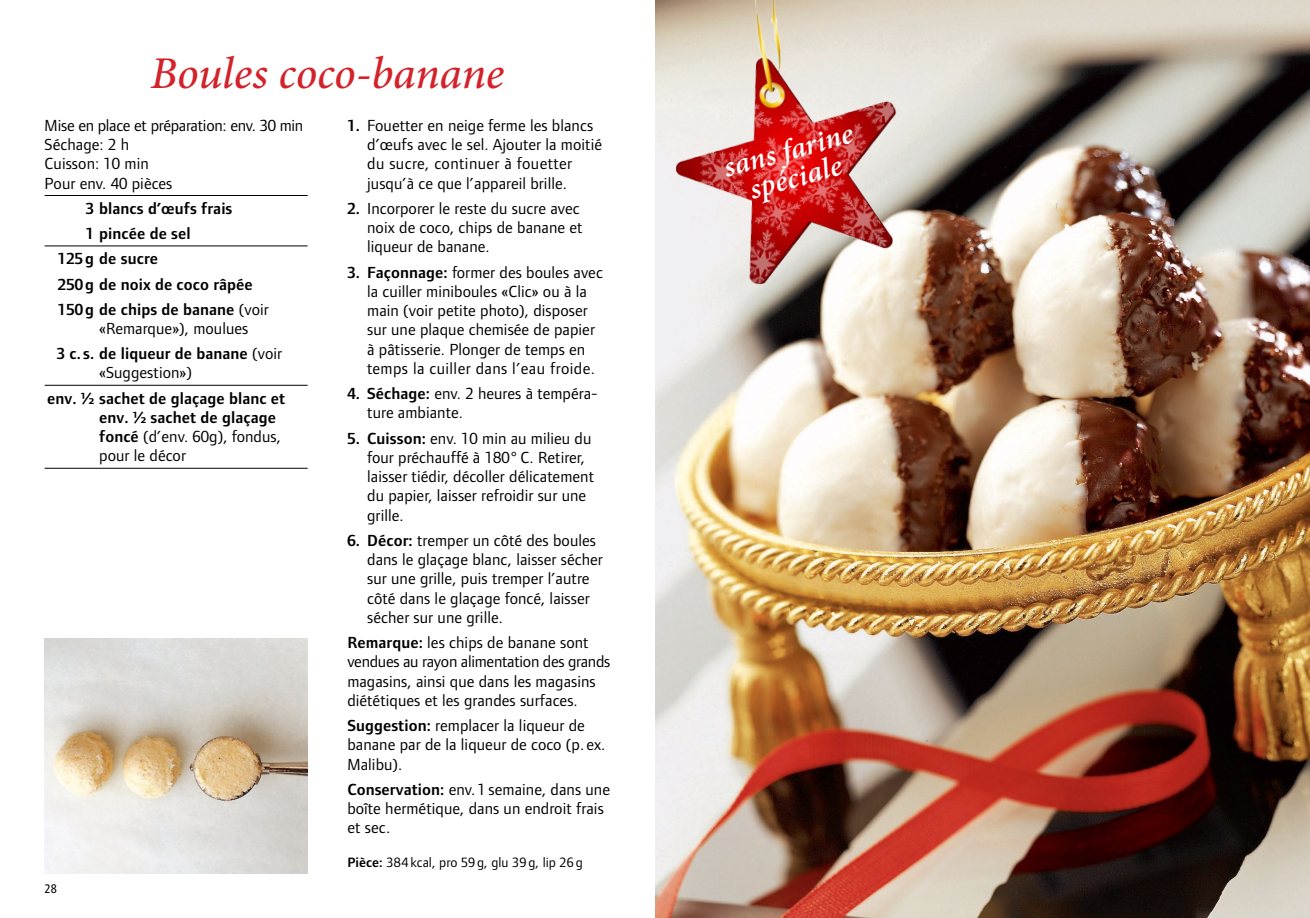
<style>
.page{position:relative;width:1310px;height:918px;background:#fff}
.page>*{position:absolute;margin:0;border:0;box-sizing:border-box;transform-origin:0 0}
.t1{font:italic 500 45.5px "Minion Pro";letter-spacing:-.005em;color:#d3222a}
.t2{font:italic 600 29.75px/28px "Minion Pro";color:#fff;text-align:center}
.t3{font:16.62px/19.2px "Foundry Form Sans B Bn";letter-spacing:.005em;color:#000}
.t4{font:600 16.62px/19.2px "Foundry Form Sans B Bn";letter-spacing:.005em;color:#000}
.t5{font:14px "Foundry Form Sans B Bn";letter-spacing:.005em;color:#000}
.t6{font:12.25px "Frutiger B Bn Con Regular";color:#000}
.s1{font-weight:400}
.s2{font-weight:600}
</style>
<div class="page">
<img style="left:655px;top:0;width:655px;height:918px">
<img style="left:655px;top:0;width:265px;height:301px">
<hr style="left:45px;top:195px;width:263px;height:1px;background:#000">
<hr style="left:45px;top:246px;width:263px;height:1px;background:#000">
<hr style="left:45px;top:385px;width:263px;height:1px;background:#000">
<hr style="left:45px;top:468px;width:263px;height:1px;background:#000">
<img style="left:45px;top:639px;width:263px;height:234px">
<h1 class="t1" style="left:151px;top:42px;width:355px">Boules coco-banane</h1>
<p class="t3" style="left:45px;top:116px;width:260px">Mise en place et préparation: env. 30 min<br>Séchage: 2 h<br>Cuisson: 10 min<br>Pour env. 40 pièces</p>
<p class="t4" style="left:86px;top:199px;width:148px">3 blancs d’œufs frais</p>
<p class="t4" style="left:86px;top:224px;width:106px">1 pincée de sel</p>
<p class="t4" style="left:58px;top:249px;width:102px">125 g de sucre</p>
<p class="t4" style="left:58px;top:274px;width:196px">250 g de noix de coco râpée</p>
<p class="t4" style="left:58px;top:299px;width:212px">150 g de chips de banane <span class="s1">(voir</span></p>
<p class="t3" style="left:57px;top:316px;width:227px;line-height:25.2px;text-align:center">«Remarque»), moulues<br><span class="s2">3 c. s. de liqueur de banane</span> (voir</p>
<p class="t3" style="left:99px;top:363px;width:94px">«Suggestion»)</p>
<p class="t4" style="left:99px;top:388px;width:188px;text-indent:-52px">env. ¿ sachet de glaçage blanc et env. ¿ sachet de glaçage foncé <span class="s1">(d’env. 60g), fondus, pour le décor</span></p>
<p class="t3" style="left:367px;top:116px;width:236px;text-indent:-20px"><span class="s2">1.</span> Fouetter en neige ferme les blancs d’œufs avec le sel. Ajouter la moitié du sucre, continuer à fouetter jusqu’à ce que l’appareil brille.</p>
<p class="t3" style="left:367px;top:199px;width:217px;text-indent:-20px"><span class="s2">2.</span> Incorporer le reste du sucre avec noix de coco, chips de banane et liqueur de banane.</p>
<p class="t3" style="left:367px;top:262px;width:237px;text-indent:-20px"><span class="s2">3. Façonnage:</span> former des boules avec la cuiller miniboules «Clic» ou à la main (voir petite photo), disposer sur une plaque chemisée de papier à pâtisserie. Plonger de temps en temps la cuiller dans l’eau froide.</p>
<p class="t3" style="left:367px;top:384px;width:232px;text-indent:-20px"><span class="s2">4. Séchage:</span> env. 2 heures à tempéra&shy;ture ambiante.</p>
<p class="t3" style="left:367px;top:428px;width:228px;text-indent:-20px"><span class="s2">5. Cuisson:</span> env. 10 min au milieu du four préchauffé à 180° C. Retirer, laisser tiédir, décoller délicatement du papier, laisser refroidir sur une grille.</p>
<p class="t3" style="left:367px;top:530px;width:237px;text-indent:-20px"><span class="s2">6. Décor:</span> tremper un côté des boules dans le glaçage blanc, laisser sécher sur une grille, puis tremper l’autre côté dans le glaçage foncé, laisser sécher sur une grille.</p>
<p class="t3" style="left:347px;top:633px;width:264px"><span class="s2">Remarque:</span> les chips de banane sont vendues au rayon alimentation des grands magasins, ainsi que dans les magasins diététiques et les grandes surfaces.</p>
<p class="t3" style="left:347px;top:716px;width:260px"><span class="s2">Suggestion:</span> remplacer la liqueur de banane par de la liqueur de coco (p. ex.<br>Malibu).</p>
<p class="t3" style="left:347px;top:779px;width:264px"><span class="s2">Conservation:</span> env. 1 semaine, dans une boîte hermétique, dans un endroit frais et sec.</p>
<p class="t5" style="left:347px;top:855px;width:237px"><span class="s2">Pièce:</span> 384 kcal, pro 59 g, glu 39 g, lip 26 g</p>
<p class="t6" style="left:45px;top:881px;width:14px">28</p>
<h2 class="t2" style="left:720px;top:154px;width:134px;rotate:-15deg">sans farine spéciale</h2>
</div>
